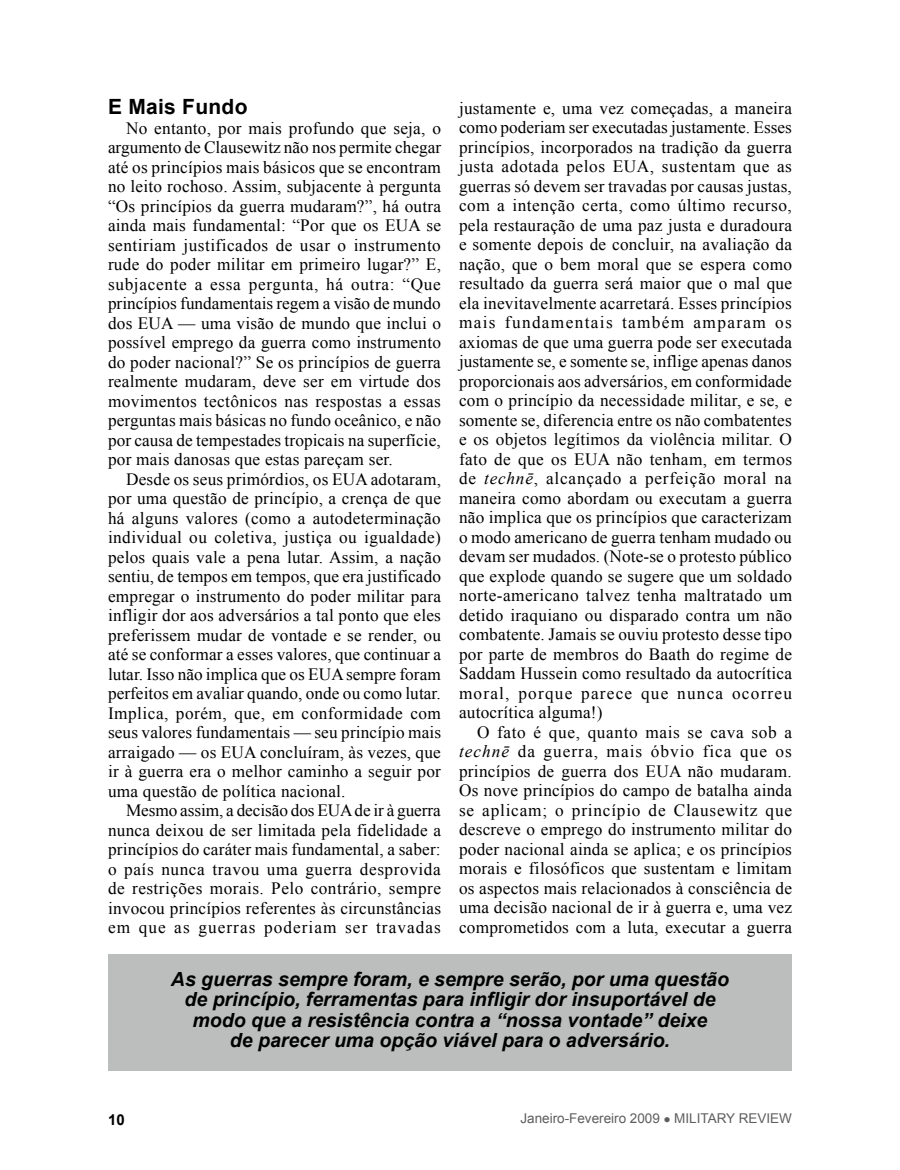
<style>
.page{position:relative;width:900px;height:1170px;background:#fff}
.page>*{position:absolute;margin:0;border:0;box-sizing:border-box;transform-origin:0 0}
.subhead{font:700 21px "Arial";letter-spacing:.015em;color:#000}
.t1{font:italic 700 19.5px/20.2px "Arial";color:#000;text-align:center}
.fob{font:17.25px/19.5px "Times New Roman";letter-spacing:.015em;color:#000;text-align:justify}
.t2{font:700 15px "Arial";color:#000}
.t3{font:13.5px "Arial";color:#5e5e5f}
.s1{font-style:italic}
</style>
<div class="page">
<div style="left:108px;top:954px;width:684px;height:117px;background:#bcbdbd"></div>
<p class="subhead" style="left:108px;top:93px;width:141px">E Mais Fundo</p>
<p class="fob" style="left:108px;top:118px;width:335px;text-indent:18px">No entanto, por mais profundo que seja, o argumento de Clausewitz não nos permite chegar até os princípios mais básicos que se encontram no leito rochoso. Assim, subjacente à pergunta “Os princípios da guerra mudaram?”, há outra ainda mais fundamental: “Por que os EUA se sentiriam justificados de usar o instrumento rude do poder militar em primeiro lugar?” E, subjacente a essa pergunta, há outra: “Que princípios fundamentais regem a visão de mundo dos EUA — uma visão de mundo que inclui o possível emprego da guerra como instrumento do poder nacional?” Se os princípios de guerra realmente mudaram, deve ser em virtude dos movimentos tectônicos nas respostas a essas perguntas mais básicas no fundo oceânico, e não por causa de tempestades tropicais na superfície, por mais danosas que estas pareçam ser.</p>
<p class="fob" style="left:108px;top:469px;width:335px;text-indent:18px">Desde os seus primórdios, os EUA adotaram, por uma questão de princípio, a crença de que há alguns valores (como a autodeterminação individual ou coletiva, justiça ou igualdade) pelos quais vale a pena lutar. Assim, a nação sentiu, de tempos em tempos, que era justificado empregar o instrumento do poder militar para infligir dor aos adversários a tal ponto que eles preferissem mudar de vontade e se render, ou até se conformar a esses valores, que continuar a lutar. Isso não implica que os EUA sempre foram perfeitos em avaliar quando, onde ou como lutar.<br>Implica, porém, que, em conformidade com seus valores fundamentais — seu princípio mais arraigado — os EUA concluíram, às vezes, que ir à guerra era o melhor caminho a seguir por uma questão de política nacional.</p>
<p class="fob" style="left:108px;top:801px;width:335px;text-indent:18px">Mesmo assim, a decisão dos EUA de ir à guerra nunca deixou de ser limitada pela fidelidade a princípios do caráter mais fundamental, a saber: o país nunca travou uma guerra desprovida de restrições morais. Pelo contrário, sempre invocou princípios referentes às circunstâncias em que as guerras poderiam ser travadas</p>
<p class="fob" style="left:459px;top:98px;width:335px">justamente e, uma vez começadas, a maneira como poderiam ser executadas justamente. Esses princípios, incorporados na tradição da guerra justa adotada pelos EUA, sustentam que as guerras só devem ser travadas por causas justas, com a intenção certa, como último recurso, pela restauração de uma paz justa e duradoura e somente depois de concluir, na avaliação da nação, que o bem moral que se espera como resultado da guerra será maior que o mal que ela inevitavelmente acarretará. Esses princípios mais fundamentais também amparam os axiomas de que uma guerra pode ser executada justamente se, e somente se, inflige apenas danos proporcionais aos adversários, em conformidade com o princípio da necessidade militar, e se, e somente se, diferencia entre os não combatentes e os objetos legítimos da violência militar. O fato de que os EUA não tenham, em termos de <span class="s1">technē</span>, alcançado a perfeição moral na maneira como abordam ou executam a guerra não implica que os princípios que caracterizam o modo americano de guerra tenham mudado ou devam ser mudados. (Note-se o protesto público que explode quando se sugere que um soldado norte-americano talvez tenha maltratado um detido iraquiano ou disparado contra um não combatente. Jamais se ouviu protesto desse tipo por parte de membros do Baath do regime de Saddam Hussein como resultado da autocrítica moral, porque parece que nunca ocorreu autocrítica alguma!)</p>
<p class="fob" style="left:459px;top:722px;width:335px;text-indent:18px">O fato é que, quanto mais se cava sob a <span class="s1">technē</span> da guerra, mais óbvio fica que os princípios de guerra dos EUA não mudaram.<br>Os nove princípios do campo de batalha ainda se aplicam; o princípio de Clausewitz que descreve o emprego do instrumento militar do poder nacional ainda se aplica; e os princípios morais e filosóficos que sustentam e limitam os aspectos mais relacionados à consciência de uma decisão nacional de ir à guerra e, uma vez comprometidos com a luta, executar a guerra</p>
<p class="t1" style="left:171px;top:970px;width:560px">As guerras sempre foram, e sempre serão, por uma questão de princípio, ferramentas para infligir dor insuportável de modo que a resistência contra a “nossa vontade” deixe<br>de parecer uma opção viável para o adversário.</p>
<p class="t2" style="left:108px;top:1110px;width:18px">10</p>
<p class="t3" style="left:520px;top:1110px;width:273px">Janeiro-Fevereiro 2009 ● MILITARY REVIEW</p>
</div>
